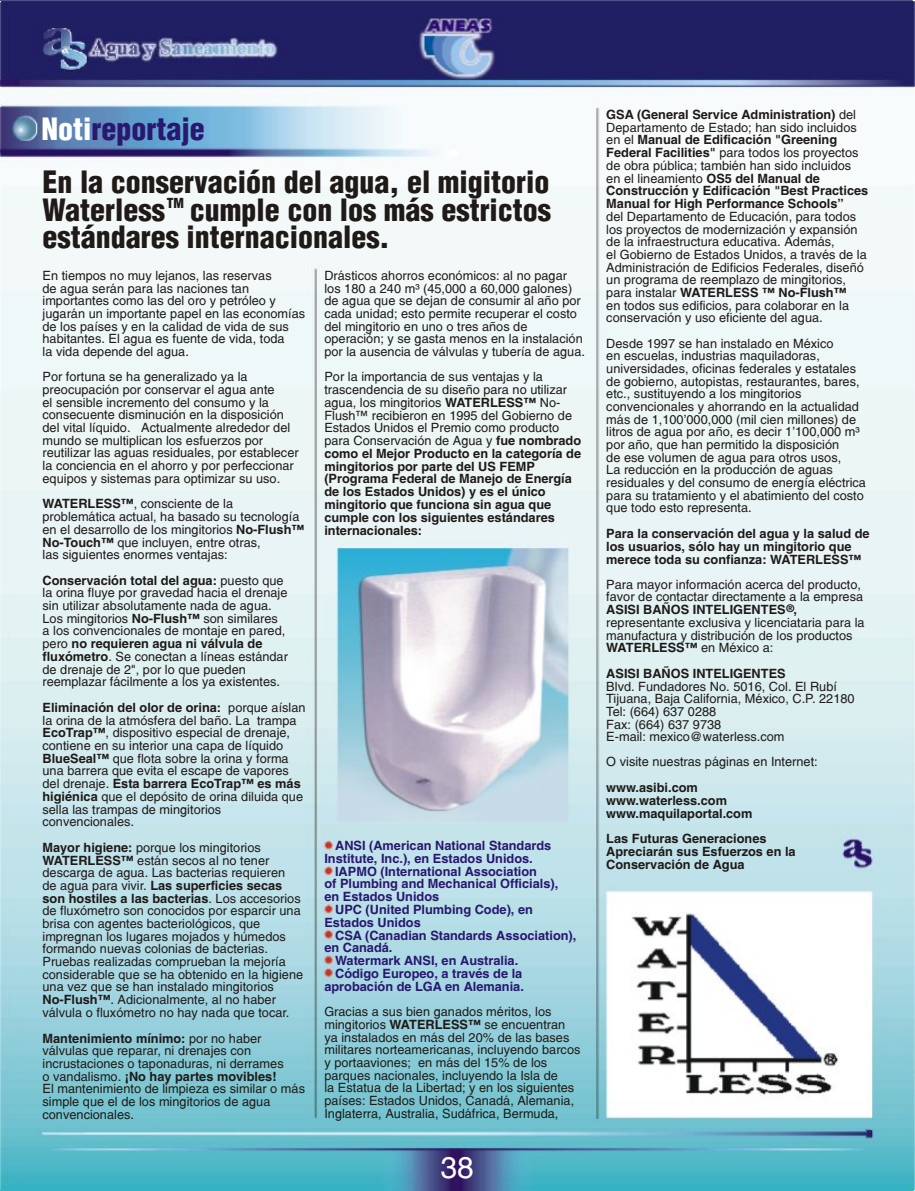
<style>
.page{position:relative;width:915px;height:1191px;background:#fff}
.page>*{position:absolute;margin:0;border:0;box-sizing:border-box;transform-origin:0 0}
.t1{font:900 30px/27.5px "Switzerland Cond";color:#1f1a17}
.t2{font:900 30px "Switzerland Cond";color:#291770}
.t3{font:30px "Switzerland";color:#fff}
.t4{font:900 13.5px "Switzerland Cond";color:#1f1a17}
.t5{font:12.75px/12.8px "Switzerland";color:#1f1a17}
.t6{font:700 12.75px/12.8px "Switzerland";color:#1f1a17}
.t7{font:700 12.75px/12.8px "Switzerland";color:#291770}
.s1{color:#fff}
.s2{font-weight:700}
.s3{font-weight:400}
</style>
<div class="page">
<img style="left:0;top:0;width:914px;height:1191px">
<h1 class="t2" style="left:42px;top:117px;width:165px"><span class="s1">Noti</span>reportaje</h1>
<h1 class="t1" style="left:43px;top:171px;width:508px">En la conservación del agua, el migitorio</h1>
<p class="t4" style="left:167px;top:198px;width:19px">TM</p>
<h1 class="t1" style="left:43px;top:198px;width:510px">Waterless cumple con los más estrictos estándares internacionales.</h1>
<p class="t5" style="left:43px;top:271px;width:264px">En tiempos no muy lejanos, las reservas<br>de agua serán para las naciones tan importantes como las del oro y petróleo y jugarán un importante papel en las economías de los países y en la calidad de vida de sus habitantes. El agua es fuente de vida, toda<br>la vida depende del agua.</p>
<p class="t5" style="left:43px;top:372px;width:258px">Por fortuna se ha generalizado ya la preocupación por conservar el agua ante<br>el sensible incremento del consumo y la consecuente disminución en la disposición del vital líquido. Actualmente alrededor del mundo se multiplican los esfuerzos por reutilizar las aguas residuales, por establecer la conciencia en el ahorro y por perfeccionar equipos y sistemas para optimizar su uso.</p>
<p class="t5" style="left:43px;top:499px;width:263px"><span class="s2">WATERLESS™</span>, consciente de la problemática actual, ha basado su tecnología en el desarrollo de los mingitorios <span class="s2">No-Flush™ No-Touch™</span> que incluyen, entre otras,<br>las siguientes enormes ventajas:</p>
<p class="t5" style="left:43px;top:575px;width:247px"><span class="s2">Conservación total del agua:</span> puesto que la orina fluye por gravedad hacia el drenaje sin utilizar absolutamente nada de agua.<br>Los mingitorios <span class="s2">No-Flush™</span> son similares a los convencionales de montaje en pared, pero <span class="s2">no requieren agua ni válvula de fluxómetro</span>. Se conectan a líneas estándar de drenaje de 2", por lo que pueden reemplazar fácilmente a los ya existentes.</p>
<p class="t5" style="left:43px;top:702px;width:265px"><span class="s2">Eliminación del olor de orina:</span> porque aíslan la orina de la atmósfera del baño. La trampa <span class="s2">EcoTrap™</span>, dispositivo especial de drenaje, contiene en su interior una capa de líquido <span class="s2">BlueSeal™</span> que flota sobre la orina y forma una barrera que evita el escape de vapores del drenaje. <span class="s2">Esta barrera EcoTrap™ es más higiénica</span> que el depósito de orina diluida que sella las trampas de mingitorios convencionales.</p>
<p class="t5" style="left:43px;top:842px;width:262px"><span class="s2">Mayor higiene:</span> porque los mingitorios <span class="s2">WATERLESS™</span> están secos al no tener descarga de agua. Las bacterias requieren<br>de agua para vivir. <span class="s2">Las superficies secas son hostiles a las bacterias</span>. Los accesorios de fluxómetro son conocidos por esparcir una brisa con agentes bacteriológicos, que impregnan los lugares mojados y húmedos formando nuevas colonias de bacterias.<br>Pruebas realizadas comprueban la mejoría considerable que se ha obtenido en la higiene una vez que se han instalado mingitorios <span class="s2">No-Flush™</span>. Adicionalmente, al no haber válvula o fluxómetro no hay nada que tocar.</p>
<p class="t5" style="left:43px;top:1033px;width:264px"><span class="s2">Mantenimiento mínimo:</span> por no haber válvulas que reparar, ni drenajes con incrustaciones o taponaduras, ni derrames<br>o vandalismo. <span class="s2">¡No hay partes movibles!<br></span>El mantenimiento de limpieza es similar o más simple que el de los mingitorios de agua convencionales.</p>
<p class="t5" style="left:324px;top:271px;width:262px">Drásticos ahorros económicos: al no pagar los 180 a 240 m³ (45,000 a 60,000 galones) de agua que se dejan de consumir al año por cada unidad; esto permite recuperar el costo del mingitorio en uno o tres años de operación; y se gasta menos en la instalación por la ausencia de válvulas y tubería de agua.</p>
<p class="t6" style="left:324px;top:372px;width:258px"><span class="s3">Por la importancia de sus ventajas y la trascendencia de su diseño para no utilizar agua, los mingitorios</span> WATERLESS™ <span class="s3">No-Flush™ recibieron en 1995 del Gobierno de Estados Unidos el Premio como producto para Conservación de Agua y</span> fue nombrado como el Mejor Producto en la categoría de mingitorios por parte del US FEMP (Programa Federal de Manejo de Energía de los Estados Unidos) y es el único mingitorio que funciona sin agua que cumple con los siguientes estándares internacionales:</p>
<p class="t7" style="left:324px;top:840px;width:228px;text-indent:11px">ANSI (American National Standards<br>Institute, Inc.), en Estados Unidos.</p>
<p class="t7" style="left:335px;top:866px;width:203px">IAPMO (International Association</p>
<p class="t7" style="left:324px;top:879px;width:235px">of Plumbing and Mechanical Officials),</p>
<p class="t7" style="left:324px;top:892px;width:116px">en Estados Unidos</p>
<p class="t7" style="left:335px;top:904px;width:199px">UPC (United Plumbing Code), en</p>
<p class="t7" style="left:324px;top:917px;width:98px">Estados Unidos</p>
<p class="t7" style="left:335px;top:930px;width:243px">CSA (Canadian Standards Association),</p>
<p class="t7" style="left:324px;top:943px;width:70px">en Canadá.</p>
<p class="t7" style="left:335px;top:955px;width:185px">Watermark ANSI, en Australia.</p>
<p class="t7" style="left:335px;top:968px;width:189px">Código Europeo, a través de la</p>
<p class="t7" style="left:324px;top:981px;width:201px">aprobación de LGA en Alemania.</p>
<p class="t5" style="left:324px;top:1006px;width:258px">Gracias a sus bien ganados méritos, los mingitorios <span class="s2">WATERLESS™</span> se encuentran ya instalados en más del 20% de las bases militares norteamericanas, incluyendo barcos y portaaviones; en más del 15% de los parques nacionales, incluyendo la Isla de<br>la Estatua de la Libertad; y en los siguientes países: Estados Unidos, Canadá, Alemania, Inglaterra, Australia, Sudáfrica, Bermuda,</p>
<h1 class="t3" style="left:441px;top:1156px;width:35px">38</h1>
<p class="t6" style="left:606px;top:109px;width:264px">GSA (General Service Administration) <span class="s3">del Departamento de Estado; han sido incluidos en el</span> Manual de Edificación "Greening Federal Facilities" <span class="s3">para todos los proyectos de obra pública; también han sido incluidos en el lineamiento</span> OS5 del Manual de Construcción y Edificación "Best Practices Manual for High Performance Schools”</p>
<p class="t5" style="left:606px;top:211px;width:262px">del Departamento de Educación, para todos los proyectos de modernización y expansión de la infraestructura educativa. Además,<br>el Gobierno de Estados Unidos, a través de la Administración de Edificios Federales, diseñó un programa de reemplazo de mingitorios, para instalar <span class="s2">WATERLESS ™ No-Flush™<br></span>en todos sus edificios, para colaborar en la conservación y uso eficiente del agua.</p>
<p class="t5" style="left:606px;top:338px;width:261px">Desde 1997 se han instalado en México<br>en escuelas, industrias maquiladoras, universidades, oficinas federales y estatales de gobierno, autopistas, restaurantes, bares, etc., sustituyendo a los mingitorios convencionales y ahorrando en la actualidad más de 1,100'000,000 (mil cien millones) de litros de agua por año, es decir 1'100,000 m³ por año, que han permitido la disposición<br>de ese volumen de agua para otros usos,<br>La reducción en la producción de aguas residuales y del consumo de energía eléctrica para su tratamiento y el abatimiento del costo que todo esto representa.</p>
<p class="t6" style="left:606px;top:528px;width:265px">Para la conservación del agua y la salud de los usuarios, sólo hay un mingitorio que merece toda su confianza: WATERLESS™</p>
<p class="t5" style="left:606px;top:579px;width:260px">Para mayor información acerca del producto, favor de contactar directamente a la empresa <span class="s2">ASISI BAÑOS INTELIGENTES</span><sup>®</sup><span class="s2">, </span>representante exclusiva y licenciataria para la manufactura y distribución de los productos <span class="s2">WATERLESS™</span> en México a:</p>
<p class="t6" style="left:606px;top:668px;width:181px">ASISI BAÑOS INTELIGENTES</p>
<p class="t5" style="left:606px;top:681px;width:250px">Blvd. Fundadores No. 5016, Col. El Rubí<br>Tijuana, Baja California, México, C.P. 22180<br>Tel: (664) 637 0288<br>Fax: (664) 637 9738<br>E-mail: mexico@waterless.com</p>
<p class="t5" style="left:606px;top:757px;width:213px">O visite nuestras páginas en Internet:</p>
<p class="t6" style="left:606px;top:782px;width:148px">www.asibi.com www.waterless.com www.maquilaportal.com</p>
<p class="t6" style="left:606px;top:833px;width:191px">Las Futuras Generaciones<br>Apreciarán sus Esfuerzos en la<br>Conservación de Agua</p>
</div>
